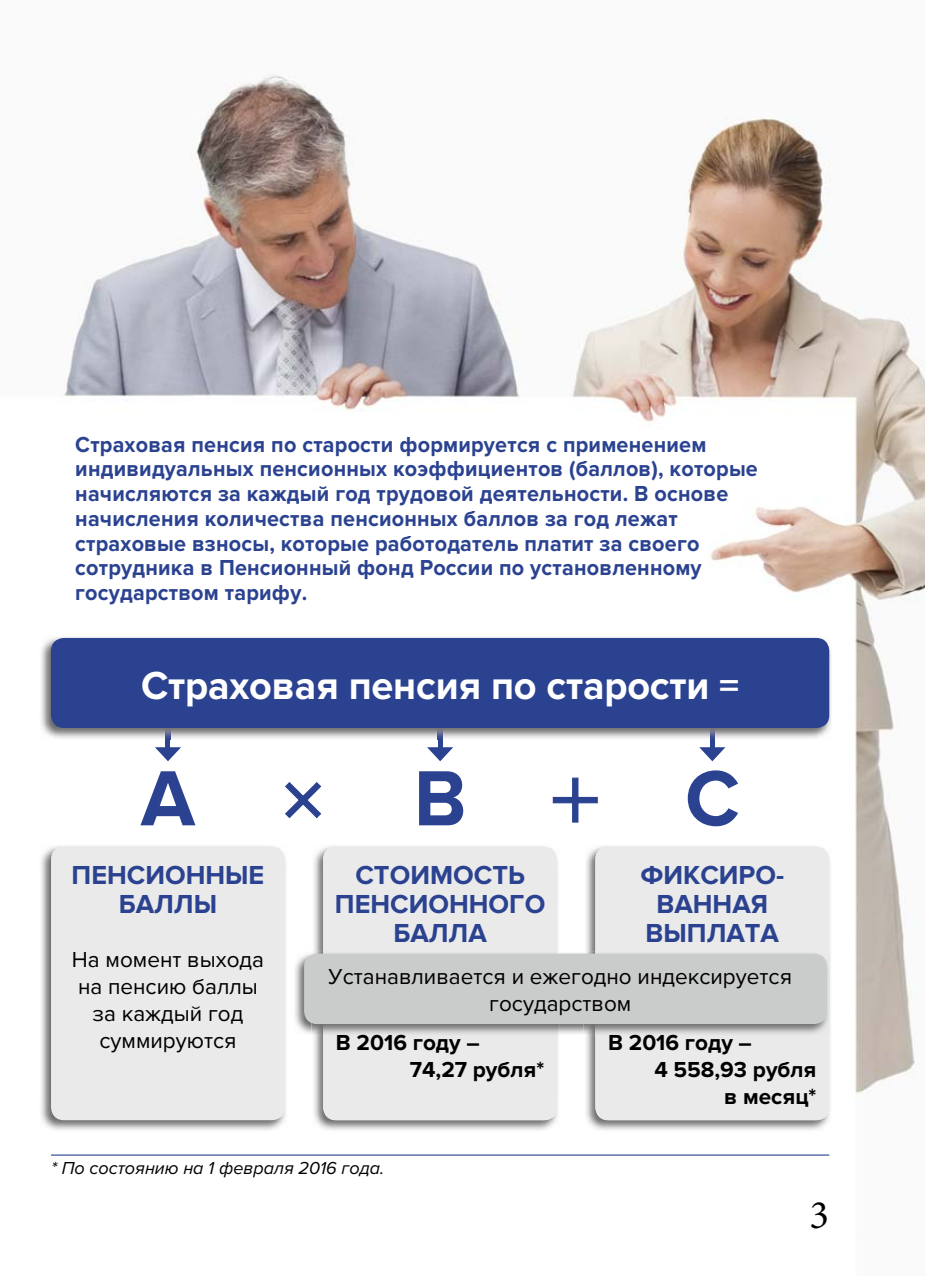
<style>
.page{position:relative;width:925px;height:1276px;background:#fff}
.page>*{position:absolute;margin:0;border:0;box-sizing:border-box;transform-origin:0 0}
.t1{font:700 81px "Proxima Nova";color:#2a4290}
.t2{font:700 40.5px "Proxima Nova";letter-spacing:-.005em;color:#fff}
.t3{font:40.5px "Minion Pro";color:#000}
.t4{font:700 27px/29.2px "Proxima Nova";color:#2a4290;text-align:center}
.t5{font:700 22.5px/24.8px "Proxima Nova";letter-spacing:.01em;color:#2a4290;scale:.96 1}
.t6{font:22.5px/27px "Proxima Nova";color:#000;text-align:center}
.t7{font:700 22.5px/27px "Proxima Nova";color:#000}
.t8{font:italic 18px "Proxima Nova";color:#000}
</style>
<div class="page">
<img style="left:51px;top:75px;width:874px;height:1081px">
<img style="left:311px;top:844px;width:249px;height:288px">
<div style="left:323px;top:846px;width:234px;height:274px;background:#eaeaea;border-radius:13px"></div>
<img style="left:584px;top:844px;width:248px;height:288px">
<div style="left:595px;top:846px;width:234px;height:274px;background:#eaeaea;border-radius:13px"></div>
<img style="left:41px;top:844px;width:247px;height:288px">
<div style="left:51px;top:846px;width:234px;height:274px;background:#eaeaea;border-radius:13px"></div>
<hr style="left:51px;top:1154px;width:778px;height:1px;background:#2a4290">
<svg style="left:552px;top:777px;width:46px;height:46px"></svg>
<svg style="left:284px;top:781px;width:38px;height:38px"></svg>
<img style="left:292px;top:951px;width:538px;height:85px">
<img style="left:323px;top:951px;width:234px;height:85px">
<img style="left:595px;top:951px;width:234px;height:85px">
<div style="left:304px;top:953px;width:523px;height:71px;background:#cacbcb;border-radius:13px"></div>
<hr style="left:166px;top:728px;width:4px;height:23px;background:#2a4290">
<svg style="left:155px;top:747px;width:26px;height:14px"></svg>
<hr style="left:438px;top:728px;width:4px;height:23px;background:#2a4290">
<svg style="left:427px;top:747px;width:26px;height:14px"></svg>
<hr style="left:710px;top:728px;width:4px;height:23px;background:#2a4290">
<svg style="left:699px;top:747px;width:26px;height:14px"></svg>
<img style="left:41px;top:635px;width:791px;height:104px">
<svg style="left:166px;top:728px;width:4px;height:11px"></svg>
<svg style="left:438px;top:728px;width:4px;height:11px"></svg>
<svg style="left:710px;top:728px;width:4px;height:11px"></svg>
<div style="left:51px;top:638px;width:778px;height:90px;background:#2a4290;border-radius:13px"></div>
<p class="t5" style="left:75px;top:434px;width:712px">Страховая пенсия по старости формируется с применением индивидуальных пенсионных коэффициентов (баллов), которые начисляются за каждый год трудовой деятельности. В основе начисления количества пенсионных баллов за год лежат страховые взносы, которые работодатель платит за своего сотрудника в Пенсионный фонд России по установленному государством тарифу.</p>
<h2 class="t2" style="left:141px;top:670px;width:600px">Страховая пенсия по старости =</h2>
<h1 class="t1" style="left:141px;top:767px;width:56px">А</h1>
<p class="t4" style="left:72px;top:862px;width:194px">ПЕНСИОННЫЕ<br>БАЛЛЫ</p>
<p class="t6" style="left:72px;top:948px;width:194px">На момент выхода на пенсию баллы за каждый год суммируются</p>
<h1 class="t1" style="left:414px;top:767px;width:54px">В</h1>
<p class="t4" style="left:335px;top:862px;width:212px">СТОИМОСТЬ<br>ПЕНСИОННОГО<br>БАЛЛА</p>
<h1 class="t1" style="left:685px;top:767px;width:56px">С</h1>
<p class="t4" style="left:640px;top:862px;width:145px">ФИКСИРО-<br>ВАННАЯ<br>ВЫПЛАТА</p>
<p class="t6" style="left:329px;top:965px;width:465px">Устанавливается и ежегодно индексируется государством</p>
<p class="t7" style="left:410px;top:1031px;width:136px;text-indent:-74px">В 2016 году –<br>74,27 рубля*</p>
<p class="t7" style="left:608px;top:1031px;width:145px">В 2016 году –</p>
<p class="t7" style="left:654px;top:1058px;width:164px">4 558,93 рубля</p>
<p class="t7" style="left:724px;top:1085px;width:94px">в месяц*</p>
<p class="t8" style="left:51px;top:1161px;width:335px">* По состоянию на 1 февраля 2016 года.</p>
<h2 class="t3" style="left:809px;top:1199px;width:21px">3</h2>
</div>
